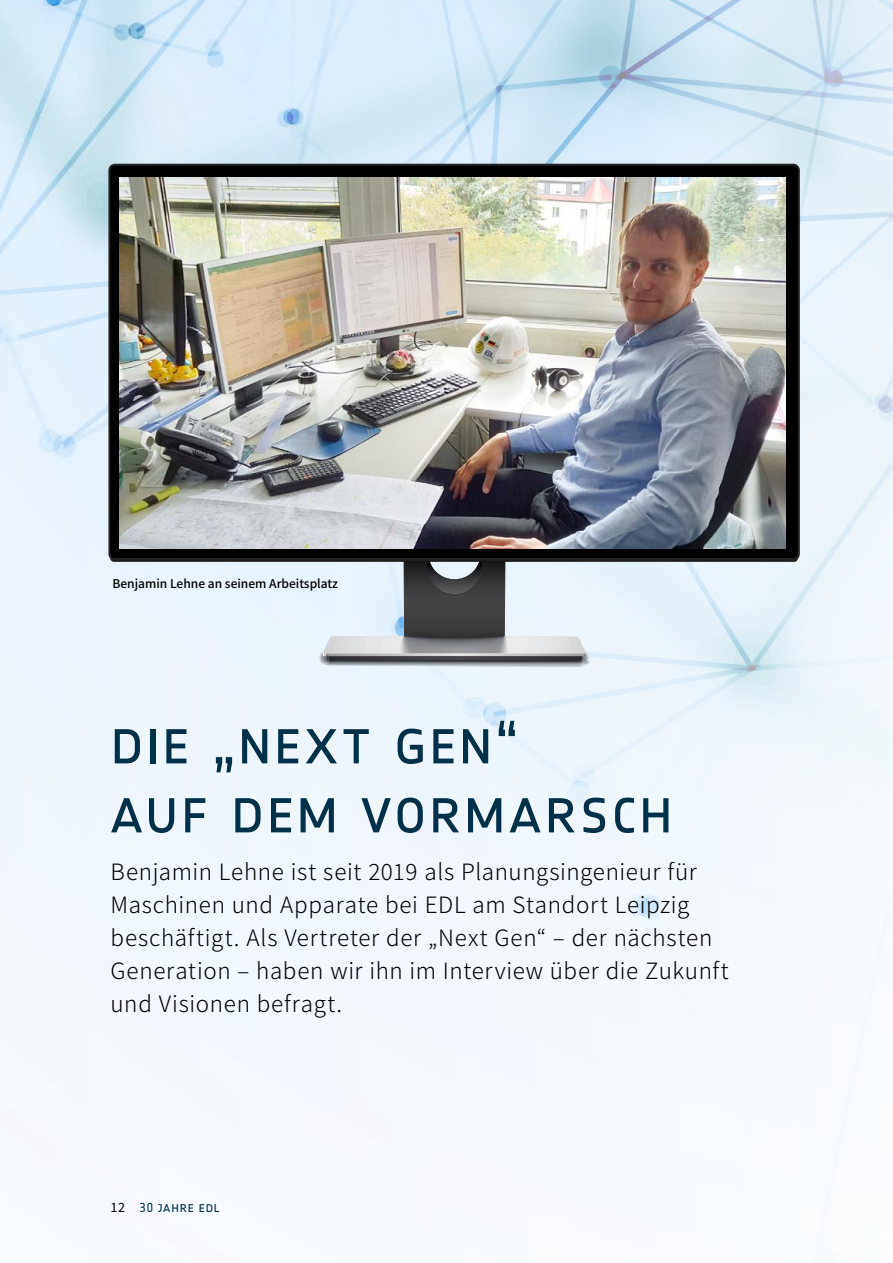
<style>
.page{position:relative;width:893px;height:1263px;background:#fff}
.page>*{position:absolute;margin:0;border:0;box-sizing:border-box;transform-origin:0 0}
.H2_kleiner{font:60px/69px "Notes Regular Caps Tf";letter-spacing:.04em;color:#00304a}
.vorspann{font:300 22.5px/33px "Noto Sans JP";letter-spacing:.03em;color:#000}
.t1{font:13.5px "Notes Regular Caps Tf";letter-spacing:.055em;color:#00304a}
.BU{font:500 12px "Noto Sans JP";color:#000}
.s1{font-family:"Noto Sans JP";font-size:12.75px;color:#000}
.s2{font-size:12.75px}
</style>
<div class="page">
<img style="left:0;top:0;width:893px;height:1121px">
<svg style="left:109px;top:556px;width:691px;height:111px;background:#c8d1d8"></svg>
<div style="left:110px;top:166px;width:688px;height:392px;background:#000;border-radius:5px"></div>
<img style="left:120px;top:177px;width:665px;height:372px">
<p class="BU" style="left:113px;top:577px;width:227px">Benjamin Lehne an seinem Arbeitsplatz</p>
<p class="H2_kleiner" style="left:111px;top:709px;width:564px">die „next gen“<br>auf dem vormarsch</p>
<p class="vorspann" style="left:111px;top:856px;width:620px">Benjamin Lehne ist seit 2019 als Planungsingenieur für Maschinen und Apparate bei EDL am Standort Leipzig beschäftigt. Als Vertreter der „Next Gen“ – der nächsten Generation – haben wir ihn im Interview über die Zukunft und Visionen befragt.</p>
<p class="t1" style="left:111px;top:1200px;width:111px"><span class="s1">12</span> <span class="s2">30</span> jahre edl</p>
</div>
